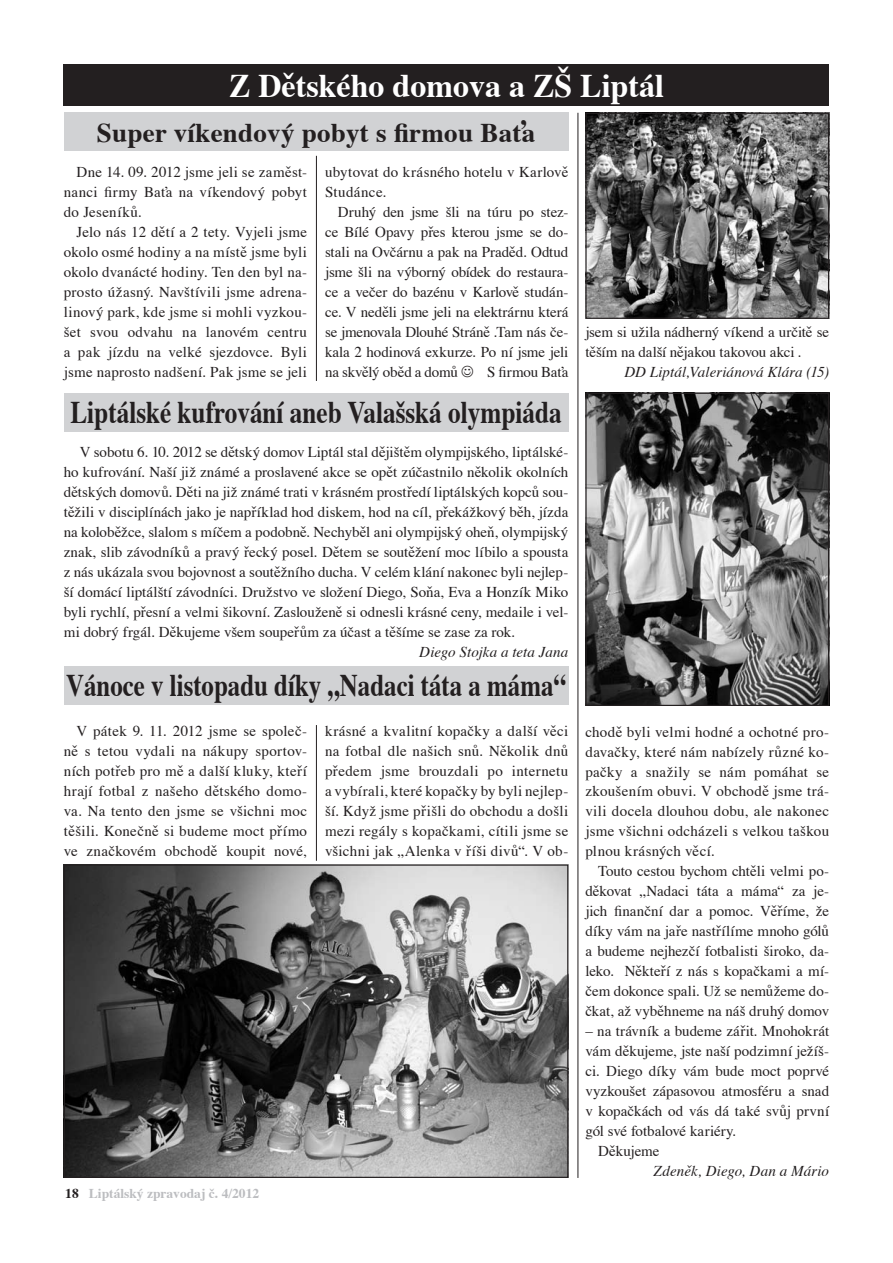
<style>
.page{position:relative;width:893px;height:1263px;background:#fff}
.page>*{position:absolute;margin:0;border:0;box-sizing:border-box;transform-origin:0 0}
.t1{font:700 33px "Times";color:#fff}
.t2{font:700 31.5px "Times";color:#231f20;scale:.8 1}
.t3{font:700 31.5px "Times";color:#231f20;scale:.79 1}
.t4{font:700 27px "Times";letter-spacing:.01em;color:#231f20}
.t5{font:15px/20px "Times";letter-spacing:.005em;color:#231f20;text-align:justify}
.t6{font:italic 15px "Times";letter-spacing:.005em;color:#231f20}
.t7{font:700 13.5px "Times";color:#bcbdc0}
.s1{color:#231f20}
</style>
<div class="page">
<img style="left:587px;top:115px;width:240px;height:202px">
<div style="left:585px;top:113px;width:244px;height:206px;border:1px solid #231f20"></div>
<div style="left:64px;top:393px;width:504px;height:39px;background:#d1d2d4"></div>
<div style="left:64px;top:666px;width:504px;height:39px;background:#d1d2d4"></div>
<div style="left:64px;top:64px;width:765px;height:42px;background:#231f20"></div>
<div style="left:64px;top:113px;width:504px;height:38px;background:#d1d2d4"></div>
<img style="left:587px;top:395px;width:240px;height:309px">
<div style="left:585px;top:393px;width:244px;height:313px;border:1px solid #231f20"></div>
<img style="left:66px;top:866px;width:500px;height:310px">
<div style="left:64px;top:864px;width:504px;height:314px;border:1px solid #231f20"></div>
<hr style="left:316px;top:725px;width:1px;height:136px;background:#231f20">
<hr style="left:316px;top:156px;width:1px;height:225px;background:#231f20">
<hr style="left:578px;top:113px;width:1px;height:1065px;background:#231f20">
<h1 class="t1" style="left:229px;top:64px;width:436px">Z Dětského domova a ZŠ Liptál</h1>
<h3 class="t4" style="left:97px;top:115px;width:440px">Super víkendový pobyt s firmou Baťa</h3>
<p class="t5" style="left:64px;top:163px;width:245px;text-indent:13px">Dne 14. 09. 2012 jsme jeli se zaměst&shy;nanci firmy Baťa na víkendový pobyt do Jeseníků.</p>
<p class="t5" style="left:64px;top:223px;width:245px;text-indent:13px">Jelo nás 12 dětí a 2 tety. Vyjeli jsme okolo osmé hodiny a na místě jsme byli okolo dvanácté hodiny. Ten den byl na&shy;prosto úžasný. Navštívili jsme adrena&shy;linový park, kde jsme si mohli vyzkou&shy;šet svou odvahu na lanovém centru a pak jízdu na velké sjezdovce. Byli jsme naprosto nadšení. Pak jsme se jeli</p>
<p class="t5" style="left:325px;top:163px;width:245px">ubytovat do krásného hotelu v Karlově<br>Studánce.</p>
<p class="t5" style="left:325px;top:203px;width:245px;text-indent:13px">Druhý den jsme šli na túru po stez&shy;ce Bílé Opavy přes kterou jsme se do&shy;stali na Ovčárnu a pak na Praděd. Odtud jsme šli na výborný obídek do restaura&shy;ce a večer do bazénu v Karlově studán&shy;ce. V neděli jsme jeli na elektrárnu která se jmenovala Dlouhé Stráně .Tam nás če&shy;kala 2 hodinová exkurze. Po ní jsme jeli na skvělý oběd a domů</p>
<p class="t5" style="left:585px;top:323px;width:245px">jsem si užila nádherný víkend a určitě se těším na další nějakou takovou akci .</p>
<p class="t6" style="left:624px;top:362px;width:206px">DD Liptál,Valeriánová Klára (15)</p>
<p class="t5" style="left:487px;top:363px;width:83px">S firmou Baťa</p>
<h2 class="t2" style="left:71px;top:391px;width:615px">Liptálské kufrování aneb Valašská olympiáda</h2>
<p class="t5" style="left:64px;top:443px;width:506px;text-indent:16px">V sobotu 6. 10. 2012 se dětský domov Liptál stal dějištěm olympijského, liptálské&shy;ho kufrování. Naší již známé a proslavené akce se opět zúčastnilo několik okolních dětských domovů. Děti na již známé trati v krásném prostředí liptálských kopců sou&shy;těžili v disciplínách jako je například hod diskem, hod na cíl, překážkový běh, jízda na koloběžce, slalom s míčem a podobně. Nechyběl ani olympijský oheň, olympijský znak, slib závodníků a pravý řecký posel. Dětem se soutěžení moc líbilo a spousta z nás ukázala svou bojovnost a soutěžního ducha. V celém klání nakonec byli nejlep&shy;ší domácí liptálští závodníci. Družstvo ve složení Diego, Soňa, Eva a Honzík Miko byli rychlí, přesní a velmi šikovní. Zaslouženě si odnesli krásné ceny, medaile i vel&shy;mi dobrý frgál. Děkujeme všem soupeřům za účast a těšíme se zase za rok.</p>
<p class="t6" style="left:419px;top:642px;width:151px">Diego Stojka a teta Jana</p>
<h2 class="t3" style="left:66px;top:664px;width:634px">Vánoce v listopadu díky „Nadaci táta a máma“</h2>
<p class="t5" style="left:64px;top:722px;width:245px;text-indent:13px">V pátek 9. 11. 2012 jsme se společ&shy;ně s tetou vydali na nákupy sportov&shy;ních potřeb pro mě a další kluky, kteří hrají fotbal z našeho dětského domo&shy;va. Na tento den jsme se všichni moc těšili. Konečně si budeme moct přímo ve značkovém obchodě koupit nové,</p>
<p class="t5" style="left:325px;top:722px;width:245px">krásné a kvalitní kopačky a další věci na fotbal dle našich snů. Několik dnů předem jsme brouzdali po internetu a vybírali, které kopačky by byli nejlep&shy;ší. Když jsme přišli do obchodu a došli mezi regály s kopačkami, cítili jsme se všichni jak „Alenka v říši divů“. V ob-</p>
<p class="t7" style="left:65px;top:1184px;width:195px"><span class="s1">18</span> Liptálský zpravodaj č. 4/2012</p>
<p class="t5" style="left:585px;top:722px;width:245px">chodě byli velmi hodné a ochotné pro&shy;davačky, které nám nabízely různé ko&shy;pačky a snažily se nám pomáhat se zkoušením obuvi. V obchodě jsme trá&shy;vili docela dlouhou dobu, ale nakonec jsme všichni odcházeli s velkou taškou plnou krásných věcí.</p>
<p class="t5" style="left:585px;top:862px;width:245px;text-indent:13px">Touto cestou bychom chtěli velmi po&shy;děkovat „Nadaci táta a máma“ za je&shy;jich finanční dar a pomoc. Věříme, že díky vám na jaře nastřílíme mnoho gólů a budeme nejhezčí fotbalisti široko, da&shy;leko. Někteří z nás s kopačkami a mí&shy;čem dokonce spali. Už se nemůžeme do&shy;čkat, až vyběhneme na náš druhý domov</p>
<p class="t5" style="left:585px;top:1022px;width:245px">– na trávník a budeme zářit. Mnohokrát</p>
<p class="t5" style="left:585px;top:1042px;width:245px">vám děkujeme, jste naší podzimní ježíš-</p>
<p class="t5" style="left:585px;top:1062px;width:245px">ci. Diego díky vám bude moct poprvé</p>
<p class="t5" style="left:585px;top:1082px;width:245px">vyzkoušet zápasovou atmosféru a snad</p>
<p class="t5" style="left:585px;top:1102px;width:245px">v kopačkách od vás dá také svůj první</p>
<p class="t5" style="left:585px;top:1122px;width:152px">gól své fotbalové kariéry.</p>
<p class="t5" style="left:598px;top:1142px;width:63px">Děkujeme</p>
<p class="t6" style="left:654px;top:1162px;width:177px">Zdeněk, Diego, Dan a Mário</p>
</div>
